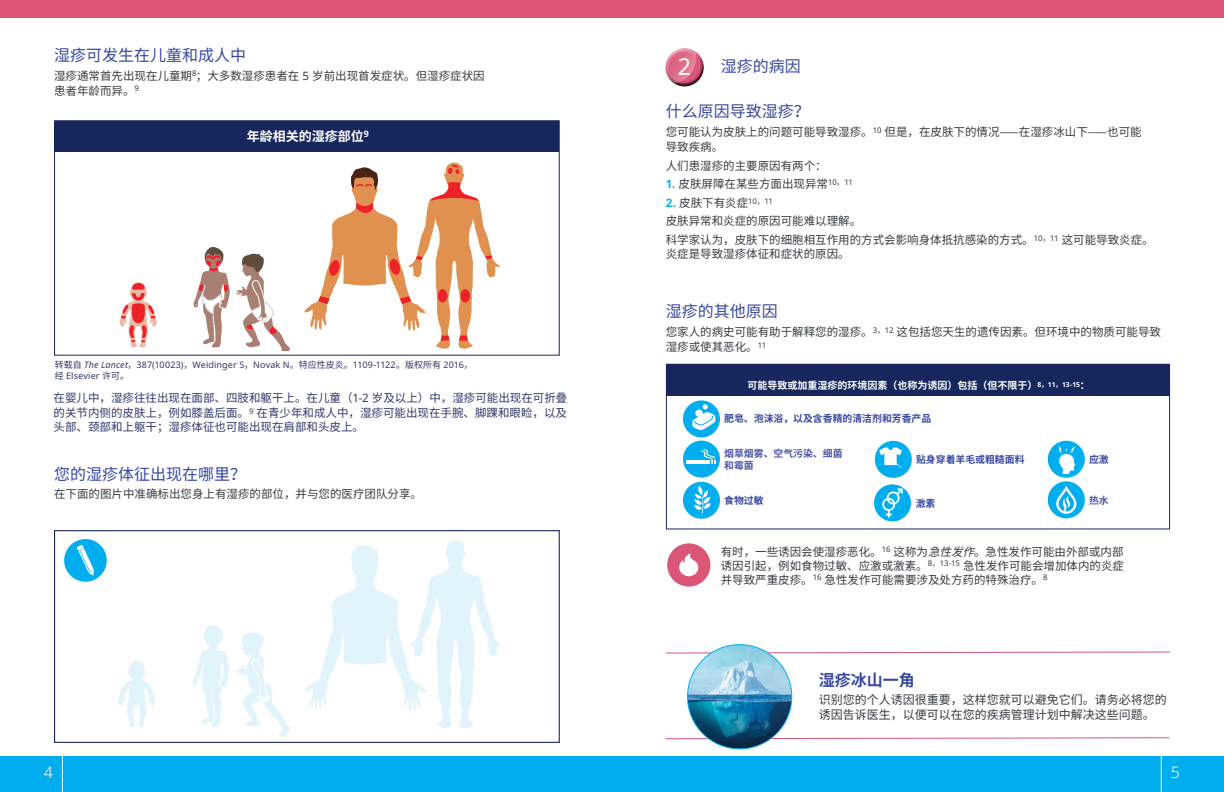
<style>
.page{position:relative;width:1224px;height:792px;background:#fff}
.page>*{position:absolute;margin:0;border:0;box-sizing:border-box;transform-origin:0 0}
.t1{font:23.3px "Noto Sans";color:#fff}
.t2{font:16px "Noto Sans CJ Ksc";color:#37489e}
.t3{font:700 16px "Noto Sans CJ Ksc";color:#37489e}
.t4{font:300 16px "Noto Sans";color:#fff}
.t5{font:700 13px "Noto Sans CJ Ksc";color:#fff}
.t6{font:12px/14.4px "Noto Sans CJ Ksc";color:#353b3e}
.t7{font:11.5px/15px "Noto Sans CJ Ksc";color:#353b3e}
.t8{font:11.5px/15px "Noto Sans CJ Ksc";color:#2f3869}
.t9{font:700 10px "Noto Sans CJ Ksc";color:#fff}
.t10{font:700 9.9px "Noto Sans CJ Ksc";color:#37489e}
.t11{font:700 9.9px/11.8px "Noto Sans CJ Ksc";color:#4c58a6}
.t12{font:9px/11px "Noto Sans";letter-spacing:.015em;color:#2f3869}
.s1{font-family:"Noto Sans"}
.s2{font-family:"Noto Sans CJ Ksc"}
.s3{font-style:italic}
.s4{font-family:"Noto Sans";font-weight:700;color:#00b5f0}
</style>
<div class="page">
<div style="left:0;top:0;width:612px;height:17px;background:#da5576"></div>
<div style="left:54px;top:121px;width:505px;height:30px;background:#17275d"></div>
<div style="left:54px;top:120px;width:506px;height:236px;border:1px solid #17275d"></div>
<div style="left:54px;top:530px;width:506px;height:213px;border:1px solid #17275d"></div>
<svg style="left:193px;top:247px;width:37px;height:100px"></svg>
<svg style="left:236px;top:253px;width:54px;height:97px"></svg>
<svg style="left:119px;top:282px;width:38px;height:65px"></svg>
<svg style="left:304px;top:162px;width:196px;height:187px"></svg>
<svg style="left:193px;top:625px;width:36px;height:102px"></svg>
<svg style="left:236px;top:632px;width:54px;height:106px"></svg>
<svg style="left:304px;top:540px;width:198px;height:188px"></svg>
<svg style="left:118px;top:661px;width:38px;height:66px"></svg>
<div style="left:64px;top:539px;width:43px;height:43px;background:#00aeef;border-radius:50%"></div>
<svg style="left:77px;top:545px;width:17px;height:31px"></svg>
<div style="left:0;top:756px;width:611px;height:36px;background:#00aeef"></div>
<svg style="left:61px;top:756px;width:2px;height:36px"></svg>
<div style="left:612px;top:0;width:611px;height:17px;background:#da5576"></div>
<div style="left:874px;top:484px;width:37px;height:37px;background:#00aeef;border-radius:50%"></div>
<svg style="left:882px;top:488px;width:21px;height:29px"></svg>
<div style="left:1048px;top:481px;width:37px;height:37px;background:#00aeef;border-radius:50%"></div>
<svg style="left:1056px;top:486px;width:20px;height:28px"></svg>
<div style="left:666px;top:364px;width:504px;height:32px;background:#17275d"></div>
<div style="left:666px;top:364px;width:504px;height:165px;border:1px solid #17275d"></div>
<div style="left:683px;top:400px;width:37px;height:37px;background:#00aeef;border-radius:50%"></div>
<svg style="left:692px;top:404px;width:24px;height:27px"></svg>
<div style="left:695px;top:410px;width:8px;height:7px;background:#fff;border-radius:50%"></div>
<div style="left:875px;top:441px;width:37px;height:37px;background:#00aeef;border-radius:50%"></div>
<svg style="left:879px;top:448px;width:23px;height:20px"></svg>
<div style="left:683px;top:482px;width:37px;height:37px;background:#00aeef;border-radius:50%"></div>
<svg style="left:694px;top:486px;width:17px;height:28px"></svg>
<div style="left:1048px;top:441px;width:37px;height:37px;background:#00aeef;border-radius:50%"></div>
<svg style="left:1058px;top:445px;width:18px;height:29px"></svg>
<div style="left:683px;top:441px;width:37px;height:37px;background:#00aeef;border-radius:50%"></div>
<hr style="left:687px;top:460px;width:23px;height:4px;background:#fff">
<svg style="left:701px;top:449px;width:15px;height:15px"></svg>
<div style="left:667px;top:543px;width:43px;height:44px;background:#da5576;border-radius:50%"></div>
<svg style="left:679px;top:554px;width:20px;height:22px"></svg>
<div style="left:665px;top:55px;width:40px;height:32px;background:#231f20;opacity:.88"></div>
<svg style="left:665px;top:48px;width:32px;height:36px"></svg>
<svg style="left:666px;top:651px;width:504px;height:3px"></svg>
<svg style="left:665px;top:737px;width:505px;height:3px"></svg>
<img style="left:688px;top:645px;width:104px;height:104px;border-radius:52px">
<div style="left:612px;top:756px;width:612px;height:36px;background:#00aeef"></div>
<svg style="left:1161px;top:756px;width:1px;height:36px"></svg>
<h2 class="t2" style="left:54px;top:46px;width:193px">湿疹可发生在儿童和成人中</h2>
<p class="t7" style="left:54px;top:68px;width:432px">湿疹通常首先出现在儿童期<sup>8</sup>；大多数湿疹患者在 <span class="s1">5</span> 岁前出现首发症状。但湿疹症状因患者年龄而异。<sup>9</sup></p>
<p class="t5" style="left:247px;top:129px;width:124px">年龄相关的湿疹部位<sup>9</sup></p>
<p class="t12" style="left:55px;top:360px;width:419px"><span class="s2">转载自</span> <span class="s3">The Lancet</span><span class="s2">，</span>387(10023)<span class="s2">，</span>Weidinger S<span class="s2">，</span>Novak N<span class="s2">。特应性皮炎。</span>1109-1122<span class="s2">。版权所有</span> 2016<span class="s2">，经</span> Elsevier <span class="s2">许可。</span></p>
<p class="t8" style="left:54px;top:391px;width:515px">在婴儿中，湿疹往往出现在面部、四肢和躯干上。在儿童（<span class="s1">1-2</span> 岁及以上）中，湿疹可能出现在可折叠的关节内侧的皮肤上，例如膝盖后面。<sup>9</sup> 在青少年和成人中，湿疹可能出现在手腕、脚踝和眼睑，以及</p>
<p class="t8" style="left:54px;top:419px;width:312px">头部、颈部和上躯干；湿疹体征也可能出现在肩部和头皮上。</p>
<h2 class="t2" style="left:54px;top:466px;width:193px">您的湿疹体征出现在哪里？</h2>
<p class="t7" style="left:54px;top:486px;width:369px">在下面的图片中准确标出您身上有湿疹的部位，并与您的医疗团队分享。</p>
<h2 class="t4" style="left:44px;top:760px;width:11px">4</h2>
<h1 class="t1" style="left:678px;top:50px;width:15px">2</h1>
<h2 class="t2" style="left:721px;top:57px;width:81px">湿疹的病因</h2>
<h2 class="t2" style="left:666px;top:103px;width:145px">什么原因导致湿疹？</h2>
<p class="t7" style="left:666px;top:125px;width:477px">您可能认为皮肤上的问题可能导致湿疹。<sup>10</sup> 但是，在皮肤下的情况⸺在湿疹冰山下⸺也可能导致疾病。</p>
<p class="t7" style="left:666px;top:158px;width:162px">人们患湿疹的主要原因有两个：</p>
<p class="t7" style="left:666px;top:177px;width:189px"><span class="s4">1.</span> 皮肤屏障在某些方面出现异常<sup>10</sup><sup>，</sup><sup>11</sup></p>
<p class="t7" style="left:666px;top:194px;width:489px;line-height:18.6px"><span class="s4">2.</span> 皮肤下有炎症<sup>10</sup><sup>，</sup><sup>11<br></sup>皮肤异常和炎症的原因可能难以理解。<br>科学家认为，皮肤下的细胞相互作用的方式会影响身体抵抗感染的方式。<sup>10</sup><sup>，</sup><sup>11</sup> 这可能导致炎症。</p>
<p class="t7" style="left:666px;top:246px;width:185px">炎症是导致湿疹体征和症状的原因。</p>
<h2 class="t2" style="left:666px;top:303px;width:113px">湿疹的其他原因</h2>
<p class="t7" style="left:666px;top:325px;width:497px">您家人的病史可能有助于解释您的湿疹。<sup>3</sup><sup>，</sup><sup>12</sup> 这包括您天生的遗传因素。但环境中的物质可能导致湿疹或使其恶化。<sup>11</sup></p>
<p class="t9" style="left:747px;top:380px;width:344px">可能导致或加重湿疹的环境因素（也称为诱因）包括（但不限于）<sup>8</sup><sup>，</sup><sup>11</sup><sup>，</sup><sup>13-15</sup>：</p>
<p class="t10" style="left:724px;top:413px;width:209px">肥皂、泡沫浴，以及含香精的清洁剂和芳香产品</p>
<p class="t11" style="left:724px;top:448px;width:120px">烟草烟雾、空气污染、细菌和霉菌</p>
<p class="t10" style="left:916px;top:454px;width:110px">贴身穿着羊毛或粗糙面料</p>
<p class="t10" style="left:724px;top:495px;width:41px">食物过敏</p>
<p class="t10" style="left:1089px;top:454px;width:21px">应激</p>
<p class="t10" style="left:916px;top:498px;width:21px">激素</p>
<p class="t11" style="left:1089px;top:494px;width:21px">热水</p>
<p class="t7" style="left:721px;top:545px;width:405px;line-height:14px;text-align:justify">有时，一些诱因会使湿疹恶化。<sup>16</sup> 这称为<span class="s3">急性发作</span>。急性发作可能由外部或内部诱因引起，例如食物过敏、应激或激素。<sup>8</sup><sup>，</sup><sup>13-15</sup> 急性发作可能会增加体内的炎症并导致严重皮疹。<sup>16</sup> 急性发作可能需要涉及处方药的特殊治疗。<sup>8</sup></p>
<h2 class="t3" style="left:819px;top:671px;width:97px">湿疹冰山一角</h2>
<p class="t6" style="left:819px;top:693px;width:349px">识别您的个人诱因很重要，这样您就可以避免它们。请务必将您的诱因告诉医生，以便可以在您的疾病管理计划中解决这些问题。</p>
<h2 class="t4" style="left:1171px;top:760px;width:11px">5</h2>
</div>
